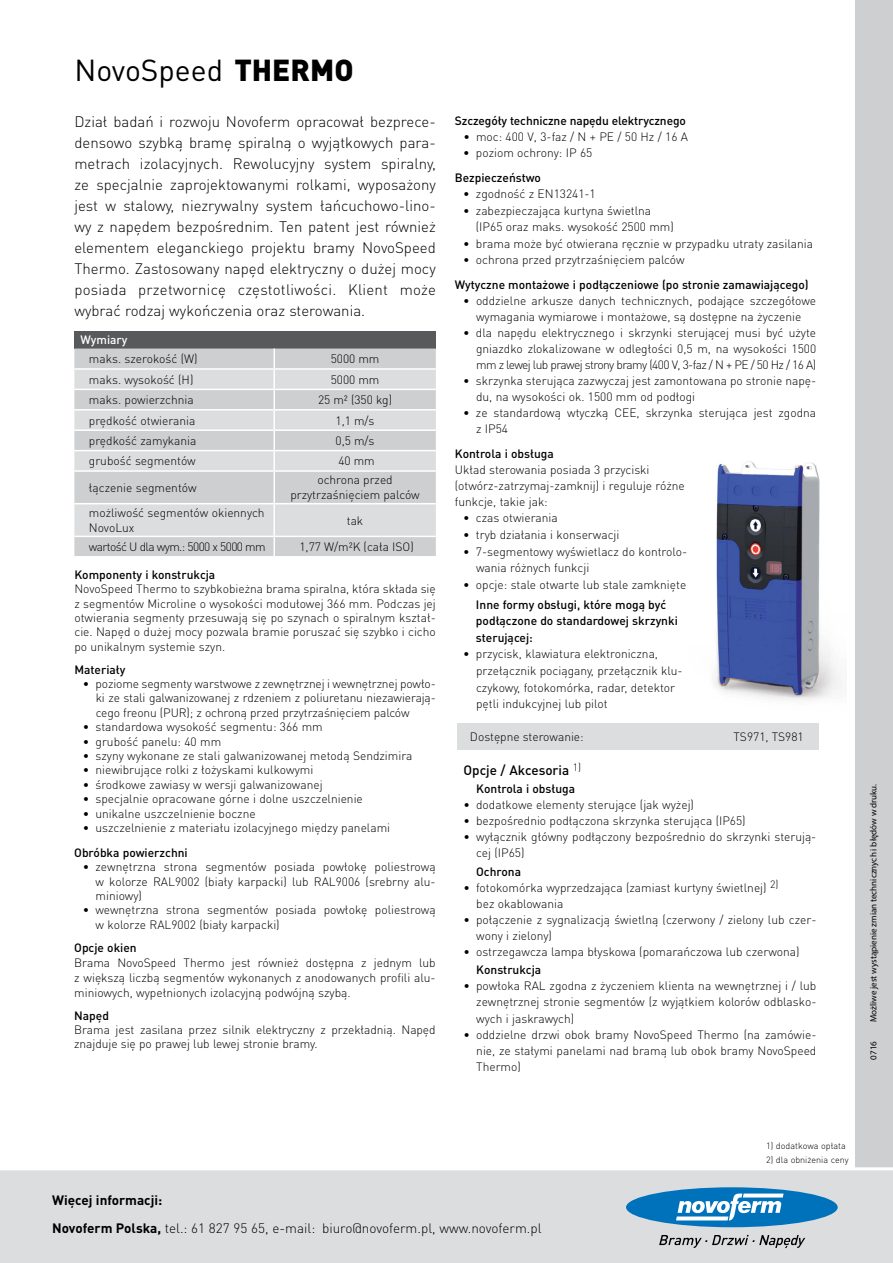
<style>
.page{position:relative;width:893px;height:1263px;background:#fff}
.page>*{position:absolute;margin:0;border:0;box-sizing:border-box;transform-origin:0 0}
.t1{font:30px "DIN Pro";color:#000}
.t2{font:300 15px/21px "DIN Pro";color:#000;text-align:justify}
.t3{font:300 13.5px/28px "DIN Pro";color:#000}
.t4{font:500 13.5px "DIN Pro";color:#000}
.t5{font:300 12px/16px "DIN Pro";color:#000}
.t6{font:500 12px/16px "DIN Pro";color:#000}
.t7{font:300 12px "DIN Pro";letter-spacing:-.05em;color:#000}
.t8{font:500 12px "DIN Pro";color:#fff}
.t9{font:9px "Myriad Pro";color:#000}
.t10{font:300 9px "DIN Pro";color:#000}
.s1{font-weight:900}
.s2{font-weight:700}
</style>
<div class="page">
<div style="left:855px;top:0;width:38px;height:1171px;background:#cdcfd0"></div>
<div style="left:0;top:1167px;width:893px;height:96px;background:#dcddde"></div>
<div style="left:626px;top:1187px;width:212px;height:40px;background:#0072bc;border-radius:50%"></div>
<svg style="left:676px;top:1193px;width:107px;height:27px"></svg>
<svg style="left:659px;top:1235px;width:146px;height:13px;background:#a6a7a8"></svg>
<div style="left:74px;top:331px;width:362px;height:18px;background:#58595b"></div>
<div style="left:74px;top:472px;width:362px;height:31px;background:#cdcfd0"></div>
<hr style="left:274px;top:472px;width:1px;height:31px;background:#fff">
<svg style="left:74px;top:349px;width:362px;height:122px;background:#d7d8d9"></svg>
<hr style="left:74px;top:389px;width:200px;height:1px;background:#fff">
<hr style="left:274px;top:389px;width:162px;height:1px;background:#fff">
<svg style="left:74px;top:504px;width:362px;height:52px;background:#d8d9da"></svg>
<img style="left:714px;top:461px;width:128px;height:239px">
<div style="left:457px;top:723px;width:362px;height:26px;background:#dcddde"></div>
<h1 class="t1" style="left:74px;top:50px;width:281px">NovoSpeed <span class="s1">THERMO</span></h1>
<p class="t2" style="left:74px;top:111px;width:363px">Dział badań i rozwoju Novoferm opracował bezprece&shy;densowo szybką bramę spiralną o wyjątkowych para&shy;metrach izolacyjnych. Rewolucyjny system spiralny, ze specjalnie zaprojektowanymi rolkami, wyposażony jest w stalowy, niezrywalny system łańcuchowo-lino&shy;wy z napędem bezpośrednim. Ten patent jest również elementem eleganckiego projektu bramy NovoSpeed Thermo. Zastosowany napęd elektryczny o dużej mocy posiada przetwornicę częstotliwości. Klient może wybrać rodzaj wykończenia oraz sterowania.</p>
<p class="t8" style="left:80px;top:332px;width:49px">Wymiary</p>
<p class="t5" style="left:89px;top:350px;width:110px">maks. szerokość (W)</p>
<p class="t5" style="left:331px;top:350px;width:50px">5000 mm</p>
<p class="t5" style="left:89px;top:371px;width:106px">maks. wysokość (H)</p>
<p class="t5" style="left:331px;top:371px;width:50px">5000 mm</p>
<p class="t5" style="left:89px;top:391px;width:106px">maks. powierzchnia</p>
<p class="t5" style="left:318px;top:391px;width:76px">25 m² (350 kg)</p>
<p class="t5" style="left:89px;top:412px;width:108px">prędkość otwierania</p>
<p class="t5" style="left:336px;top:412px;width:41px">1,1 m/s</p>
<p class="t5" style="left:89px;top:432px;width:109px">prędkość zamykania</p>
<p class="t5" style="left:336px;top:432px;width:41px">0,5 m/s</p>
<p class="t5" style="left:89px;top:453px;width:108px">grubość segmentów</p>
<p class="t5" style="left:338px;top:453px;width:38px">40 mm</p>
<p class="t5" style="left:89px;top:479px;width:109px">łączenie segmentów</p>
<p class="t5" style="left:290px;top:472px;width:131px;line-height:15px;text-align:center">ochrona przed przytrzaśnięciem palców</p>
<p class="t5" style="left:89px;top:505px;width:177px;line-height:15px">możliwość segmentów okiennych<br>NovoLux</p>
<p class="t5" style="left:347px;top:512px;width:18px">tak</p>
<p class="t7" style="left:89px;top:539px;width:178px">wartość U dla wym.: 5000 x 5000 mm</p>
<p class="t5" style="left:299px;top:538px;width:116px">1,77 W/m²K (cała ISO)</p>
<p class="t6" style="left:74px;top:566px;width:142px">Komponenty i konstrukcja</p>
<p class="t5" style="left:74px;top:581px;width:363px;line-height:14.4px;text-align:justify">NovoSpeed Thermo to szybkobieżna brama spiralna, która składa się z segmentów Microline o wysokości modułowej 366 mm. Podczas jej otwierania segmenty przesuwają się po szynach o spiralnym kształ&shy;cie. Napęd o dużej mocy pozwala bramie poruszać się szybko i cicho po unikalnym systemie szyn.</p>
<p class="t6" style="left:74px;top:661px;width:52px">Materiały</p>
<p class="t5" style="left:96px;top:676px;width:342px;line-height:14.4px;text-align:justify;text-indent:-13px">• poziome segmenty warstwowe z zewnętrznej i wewnętrznej powło&shy;ki ze stali galwanizowanej z rdzeniem z poliuretanu niezawierają&shy;cego freonu (PUR); z ochroną przed przytrzaśnięciem palców</p>
<p class="t5" style="left:83px;top:718px;width:241px">• standardowa wysokość segmentu: 366 mm</p>
<p class="t5" style="left:83px;top:733px;width:140px">• grubość panelu: 40 mm</p>
<p class="t5" style="left:83px;top:747px;width:331px">• szyny wykonane ze stali galwanizowanej metodą Sendzimira</p>
<p class="t5" style="left:83px;top:762px;width:232px">• niewibrujące rolki z łożyskami kulkowymi</p>
<p class="t5" style="left:83px;top:776px;width:241px">• środkowe zawiasy w wersji galwanizowanej</p>
<p class="t5" style="left:83px;top:790px;width:282px">• specjalnie opracowane górne i dolne uszczelnienie</p>
<p class="t5" style="left:83px;top:805px;width:174px">• unikalne uszczelnienie boczne</p>
<p class="t5" style="left:83px;top:819px;width:309px">• uszczelnienie z materiału izolacyjnego między panelami</p>
<p class="t6" style="left:74px;top:844px;width:115px">Obróbka powierzchni</p>
<p class="t5" style="left:96px;top:859px;width:342px;line-height:14.4px;text-align:justify;text-indent:-13px">• zewnętrzna strona segmentów posiada powłokę poliestrową w kolorze RAL9002 (biały karpacki) lub RAL9006 (srebrny alu&shy;miniowy)</p>
<p class="t5" style="left:96px;top:902px;width:342px;line-height:14.4px;text-indent:-13px">• wewnętrzna strona segmentów posiada powłokę poliestrową w kolorze RAL9002 (biały karpacki)</p>
<p class="t6" style="left:74px;top:939px;width:64px">Opcje okien</p>
<p class="t5" style="left:74px;top:954px;width:363px;line-height:15px;text-align:justify">Brama NovoSpeed Thermo jest również dostępna z jednym lub z większą liczbą segmentów wykonanych z anodowanych profili alu&shy;miniowych, wypełnionych izolacyjną podwójną szybą.</p>
<p class="t6" style="left:74px;top:1007px;width:36px">Napęd</p>
<p class="t5" style="left:74px;top:1022px;width:363px;line-height:14.4px">Brama jest zasilana przez silnik elektryczny z przekładnią. Napęd znajduje się po prawej lub lewej stronie bramy.</p>
<p class="t6" style="left:455px;top:112px;width:233px">Szczegóły techniczne napędu elektrycznego</p>
<p class="t5" style="left:463px;top:128px;width:226px">• moc: 400 V, 3-faz / N + PE / 50 Hz / 16 A</p>
<p class="t5" style="left:463px;top:144px;width:131px">• poziom ochrony: IP 65</p>
<p class="t6" style="left:455px;top:169px;width:88px">Bezpieczeństwo</p>
<p class="t5" style="left:463px;top:185px;width:134px">• zgodność z EN13241-1</p>
<p class="t5" style="left:476px;top:201px;width:199px;line-height:16.6px;text-indent:-13px">• zabezpieczająca kurtyna świetlna (IP65 oraz maks. wysokość 2500 mm)</p>
<p class="t5" style="left:463px;top:235px;width:351px">• brama może być otwierana ręcznie w przypadku utraty zasilania</p>
<p class="t5" style="left:463px;top:251px;width:223px">• ochrona przed przytrzaśnięciem palców</p>
<p class="t6" style="left:455px;top:276px;width:355px">Wytyczne montażowe i podłączeniowe (po stronie zamawiającego)</p>
<p class="t5" style="left:463px;top:292px;width:354px;text-align:center">• oddzielne arkusze danych technicznych, podające szczegółowe wymagania wymiarowe i montażowe, są dostępne na życzenie</p>
<p class="t5" style="left:476px;top:324px;width:342px;text-align:justify;text-indent:-13px">• dla napędu elektrycznego i skrzynki sterującej musi być użyte gniazdko zlokalizowane w odległości 0,5 m, na wysokości 1500 mm z lewej lub prawej strony bramy (400 V, 3-faz / N + PE / 50 Hz / 16 A)</p>
<p class="t5" style="left:476px;top:372px;width:342px;text-indent:-13px">• skrzynka sterująca zazwyczaj jest zamontowana po stronie napę&shy;du, na wysokości ok. 1500 mm od podłogi</p>
<p class="t5" style="left:476px;top:404px;width:342px;text-indent:-13px">• ze standardową wtyczką CEE, skrzynka sterująca jest zgodna z IP54</p>
<p class="t6" style="left:455px;top:445px;width:100px">Kontrola i obsługa</p>
<p class="t5" style="left:455px;top:461px;width:232px">Układ sterowania posiada 3 przyciski (otwórz-zatrzymaj-zamknij) i reguluje różne funkcje, takie jak:</p>
<p class="t5" style="left:463px;top:509px;width:96px">• czas otwierania</p>
<p class="t5" style="left:463px;top:526px;width:158px">• tryb działania i konserwacji</p>
<p class="t5" style="left:476px;top:542px;width:213px;line-height:16.6px;text-indent:-13px">• 7-segmentowy wyświetlacz do kontrolo&shy;wania różnych funkcji</p>
<p class="t5" style="left:463px;top:576px;width:224px">• opcje: stale otwarte lub stale zamknięte</p>
<p class="t6" style="left:476px;top:596px;width:203px">Inne formy obsługi, które mogą być podłączone do standardowej skrzynki sterującej:</p>
<p class="t5" style="left:476px;top:645px;width:208px;line-height:16.6px;text-indent:-13px">• przycisk, klawiatura elektroniczna, przełącznik pociągany, przełącznik klu&shy;czykowy, fotokomórka, radar, detektor pętli indukcyjnej lub pilot</p>
<p class="t5" style="left:470px;top:728px;width:115px">Dostępne sterowanie:</p>
<p class="t5" style="left:733px;top:728px;width:72px">TS971, TS981</p>
<p class="t4" style="left:463px;top:761px;width:119px">Opcje / Akcesoria <sup>1)</sup></p>
<p class="t6" style="left:476px;top:780px;width:100px">Kontrola i obsługa</p>
<p class="t5" style="left:463px;top:796px;width:232px">• dodatkowe elementy sterujące (jak wyżej)</p>
<p class="t5" style="left:463px;top:812px;width:284px">• bezpośrednio podłączona skrzynka sterująca (IP65)</p>
<p class="t5" style="left:476px;top:828px;width:342px;text-indent:-13px">• wyłącznik główny podłączony bezpośrednio do skrzynki sterują&shy;cej (IP65)</p>
<p class="t6" style="left:476px;top:863px;width:46px">Ochrona</p>
<p class="t5" style="left:476px;top:879px;width:304px;text-indent:-13px">• fotokomórka wyprzedzająca (zamiast kurtyny świetlnej) <sup>2) </sup>bez okablowania</p>
<p class="t5" style="left:476px;top:911px;width:342px;text-indent:-13px">• połączenie z sygnalizacją świetlną (czerwony / zielony lub czer&shy;wony i zielony)</p>
<p class="t5" style="left:463px;top:943px;width:338px">• ostrzegawcza lampa błyskowa (pomarańczowa lub czerwona)</p>
<p class="t6" style="left:476px;top:961px;width:67px">Konstrukcja</p>
<p class="t5" style="left:476px;top:977px;width:342px;text-align:justify;text-indent:-13px">• powłoka RAL zgodna z życzeniem klienta na wewnętrznej i / lub zewnętrznej stronie segmentów (z wyjątkiem kolorów odblasko&shy;wych i jaskrawych)</p>
<p class="t5" style="left:476px;top:1026px;width:342px;text-align:justify;text-indent:-13px">• oddzielne drzwi obok bramy NovoSpeed Thermo (na zamówie&shy;nie, ze stałymi panelami nad bramą lub obok bramy NovoSpeed Thermo)</p>
<p class="t9" style="left:868px;top:1022px;width:240px;rotate:-90deg">Możliwe jest wystąpienie zmian technicznych i błędów w druku.</p>
<p class="t9" style="left:868px;top:1060px;width:20px;rotate:-90deg">0716</p>
<p class="t3" style="left:52px;top:1186px;width:491px"><span class="s2">Więcej informacji:<br>Novoferm Polska,</span> tel.: 61 827 95 65, e-mail: biuro@novoferm.pl, www.novoferm.pl</p>
<p class="t10" style="left:766px;top:1140px;width:81px">1) dodatkowa opłata</p>
<p class="t10" style="left:766px;top:1153px;width:84px">2) dla obniżenia ceny</p>
</div>
